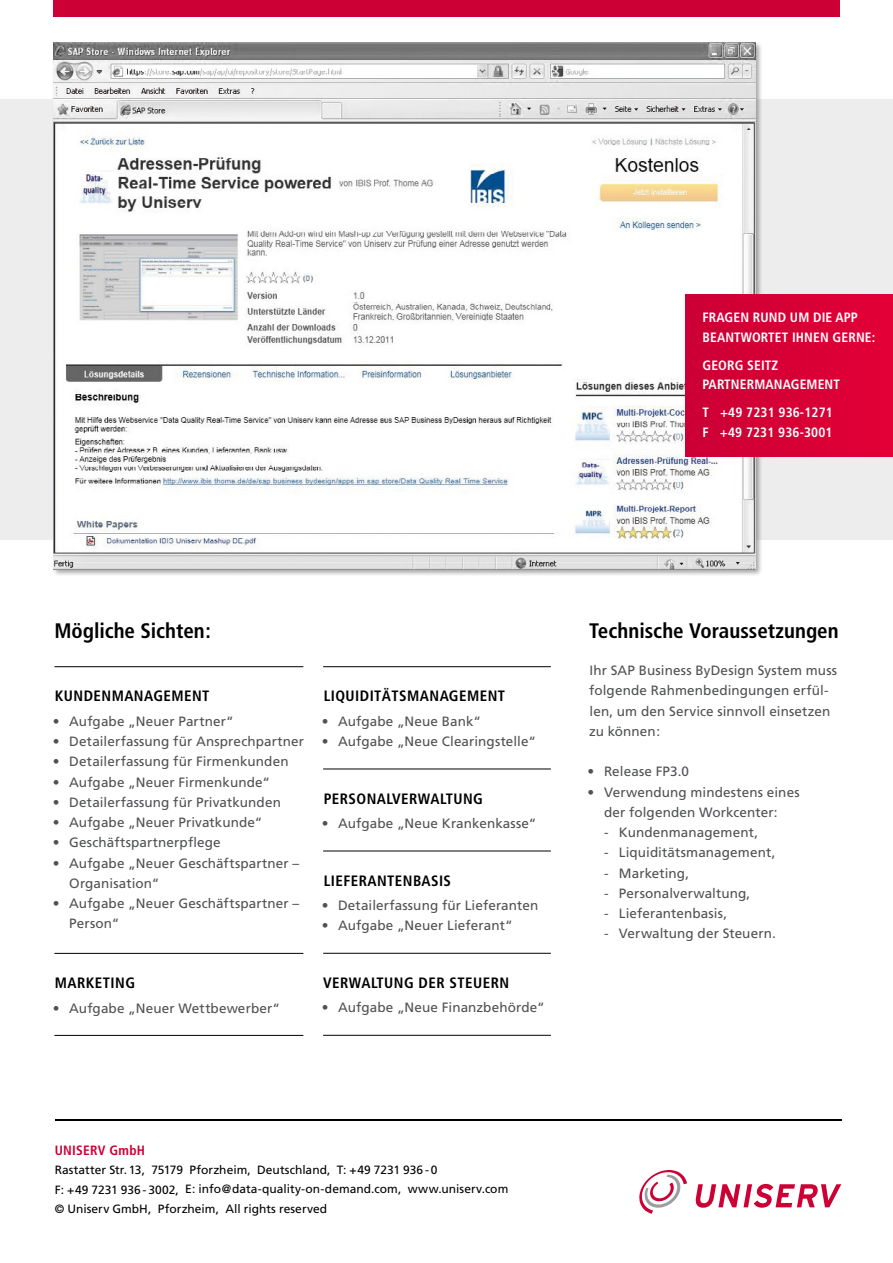
<style>
.page{position:relative;width:893px;height:1263px;background:#fff}
.page>*{position:absolute;margin:0;border:0;box-sizing:border-box;transform-origin:0 0}
.t1{font:700 condensed 21px "Frutiger";color:#000}
.t2{font:700 condensed 15px "Frutiger";letter-spacing:.03em;color:#000}
.t3{font:13.5px/20.2px "Frutiger";letter-spacing:.01em;color:#505153}
.t4{font:700 condensed 13.5px/19.5px "Frutiger";letter-spacing:.01em;color:#fff}
.t5{font:700 condensed 13.5px "Frutiger";color:#cc0035}
.t6{font:12px/19px "Frutiger";color:#000}
</style>
<div class="page">
<div style="left:0;top:99px;width:893px;height:441px;background:#eeedee"></div>
<svg style="left:695px;top:1184px;width:146px;height:24px"></svg>
<svg style="left:639px;top:1170px;width:48px;height:44px"></svg>
<hr style="left:55px;top:1119px;width:786px;height:1px;background:#000">
<div style="left:52px;top:41px;width:711px;height:536px;background:#000;opacity:.35"></div>
<img style="left:53px;top:43px;width:702px;height:526px">
<div style="left:53px;top:0;width:787px;height:17px;background:#cc0035"></div>
<div style="left:685px;top:295px;width:208px;height:161px;background:#d60035"></div>
<div style="left:884px;top:295px;width:9px;height:161px;background:#e20036"></div>
<hr style="left:54px;top:666px;width:249px;height:1px;background:#000">
<hr style="left:54px;top:953px;width:249px;height:1px;background:#000">
<hr style="left:54px;top:1035px;width:249px;height:1px;background:#000">
<hr style="left:323px;top:666px;width:228px;height:1px;background:#000">
<hr style="left:323px;top:769px;width:228px;height:1px;background:#000">
<hr style="left:323px;top:851px;width:228px;height:1px;background:#000">
<hr style="left:323px;top:953px;width:228px;height:1px;background:#000">
<hr style="left:323px;top:1035px;width:228px;height:1px;background:#000">
<p class="t4" style="left:702px;top:308px;width:174px">FRAGEN RUND UM DIE APP<br>BEANTWORTET IHNEN GERNE:</p>
<p class="t4" style="left:702px;top:355px;width:139px">GEORG SEITZ<br>PARTNERMANAGEMENT</p>
<p class="t4" style="left:702px;top:403px;width:132px">T +49 7231 936-1271<br>F +49 7231 936-3001</p>
<h1 class="t1" style="left:54px;top:619px;width:158px">MÖGLICHE SICHTEN:</h1>
<h1 class="t1" style="left:589px;top:619px;width:251px">TECHNISCHE VORAUSSETZUNGEN</h1>
<p class="t2" style="left:55px;top:687px;width:156px">KUNDENMANAGEMENT</p>
<p class="t3" style="left:53px;top:711px;width:182px">• Aufgabe „Neuer Partner“</p>
<p class="t3" style="left:53px;top:731px;width:253px">• Detailerfassung für Ansprechpartner</p>
<p class="t3" style="left:53px;top:752px;width:237px">• Detailerfassung für Firmenkunden</p>
<p class="t3" style="left:53px;top:772px;width:219px">• Aufgabe „Neuer Firmenkunde“</p>
<p class="t3" style="left:53px;top:792px;width:229px">• Detailerfassung für Privatkunden</p>
<p class="t3" style="left:53px;top:812px;width:211px">• Aufgabe „Neuer Privatkunde“</p>
<p class="t3" style="left:53px;top:833px;width:169px">• Geschäftspartnerpflege</p>
<p class="t3" style="left:69px;top:853px;width:232px;text-indent:-16px">• Aufgabe „Neuer Geschäftspartner –<br>Organisation“</p>
<p class="t3" style="left:69px;top:893px;width:232px;text-indent:-16px">• Aufgabe „Neuer Geschäftspartner –<br>Person“</p>
<p class="t2" style="left:55px;top:974px;width:82px">MARKETING</p>
<p class="t3" style="left:53px;top:998px;width:228px">• Aufgabe „Neuer Wettbewerber“</p>
<p class="t2" style="left:324px;top:687px;width:183px">LIQUIDITÄTSMANAGEMENT</p>
<p class="t3" style="left:322px;top:711px;width:161px">• Aufgabe „Neue Bank“</p>
<p class="t3" style="left:322px;top:731px;width:216px">• Aufgabe „Neue Clearingstelle“</p>
<p class="t2" style="left:324px;top:789px;width:161px">PERSONALVERWALTUNG</p>
<p class="t3" style="left:322px;top:813px;width:216px">• Aufgabe „Neue Krankenkasse“</p>
<p class="t2" style="left:324px;top:871px;width:129px">LIEFERANTENBASIS</p>
<p class="t3" style="left:322px;top:895px;width:218px">• Detailerfassung für Lieferanten</p>
<p class="t3" style="left:322px;top:916px;width:192px">• Aufgabe „Neuer Lieferant“</p>
<p class="t2" style="left:323px;top:974px;width:188px">VERWALTUNG DER STEUERN</p>
<p class="t3" style="left:322px;top:998px;width:225px">• Aufgabe „Neue Finanzbehörde“</p>
<p class="t3" style="left:589px;top:660px;width:250px">Ihr SAP Business ByDesign System muss folgende Rahmenbedingungen erfül&shy;len, um den Service sinnvoll einsetzen zu können:</p>
<p class="t3" style="left:588px;top:761px;width:103px">• Release FP3.0</p>
<p class="t3" style="left:588px;top:782px;width:214px;text-align:center">• Verwendung mindestens eines der folgenden Workcenter:</p>
<p class="t3" style="left:604px;top:822px;width:156px">- Kundenmanagement,</p>
<p class="t3" style="left:604px;top:842px;width:173px">- Liquiditätsmanagement,</p>
<p class="t3" style="left:604px;top:863px;width:87px">- Marketing,</p>
<p class="t3" style="left:604px;top:883px;width:148px">- Personalverwaltung,</p>
<p class="t3" style="left:604px;top:903px;width:125px">- Lieferantenbasis,</p>
<p class="t3" style="left:604px;top:923px;width:173px">- Verwaltung der Steuern.</p>
<p class="t5" style="left:55px;top:1142px;width:9px">UNISERV</p>
<p class="t5" style="left:110px;top:1142px;width:35px">GMBH</p>
<p class="t6" style="left:55px;top:1161px;width:455px">Rastatter Str. 13, 75179 Pforzheim, Deutschland, T: +49 7231 936 - 0<br>F: +49 7231 936 - 3002, E: info@data-quality-on-demand.com, www.uniserv.com © Uniserv GmbH, Pforzheim, All rights reserved</p>
</div>
